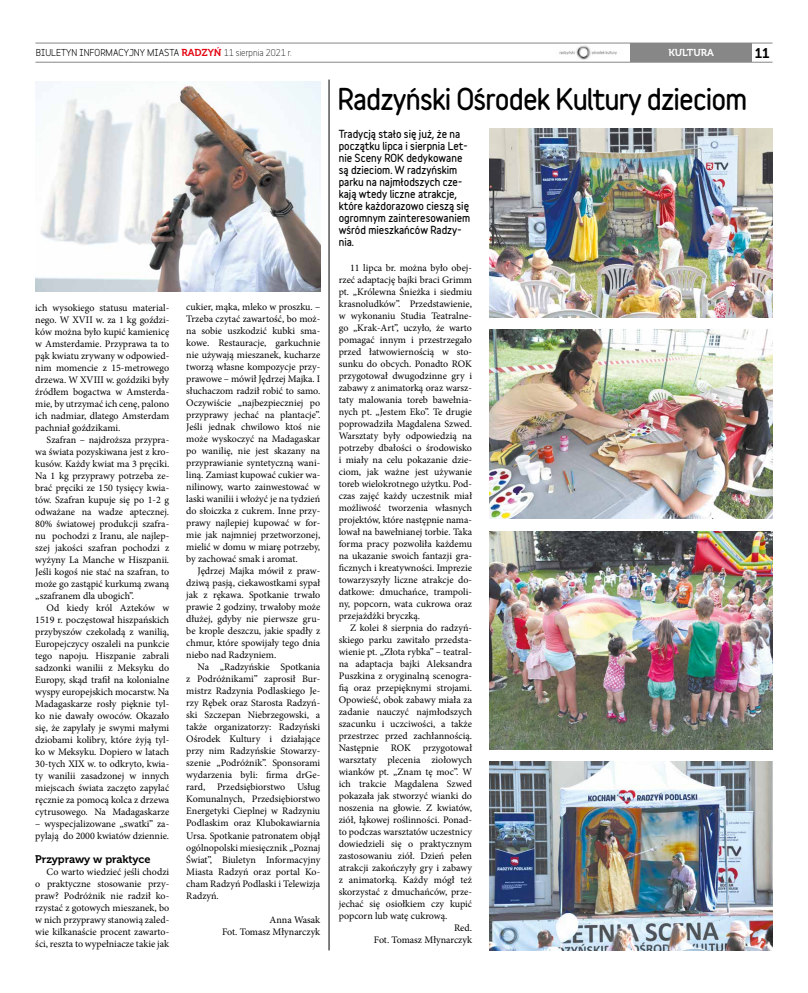
<style>
.page{position:relative;width:808px;height:993px;background:#fff}
.page>*{position:absolute;margin:0;border:0;box-sizing:border-box;transform-origin:0 0}
.t1{font:900 27px "Variable";letter-spacing:-.03em;color:#000}
.t2{font:14px "Museo 700";color:#000}
.t3{font:11px "Museo 700";color:#000}
.t4{font:10px/12px "Minion Pro";color:#000;text-align:justify}
.t5{font:900 10px/12px "Variable";color:#000}
.t6{font:10px "Museo 700";color:#fff}
.t7{font:700 9px "Variable";color:#000}
.s1{font-family:"Museo 700";font-weight:400;font-size:10px;color:#e30613}
.s2{font-weight:400}
</style>
<div class="page">
<hr style="left:35px;top:43px;width:737px;height:1px;background:#878787">
<hr style="left:35px;top:62px;width:737px;height:1px;background:#878787">
<div style="left:631px;top:43px;width:121px;height:19px;background:#878787"></div>
<img style="left:559px;top:45px;width:58px;height:15px">
<hr style="left:329px;top:79px;width:1px;height:871px;background:#000">
<img style="left:35px;top:81px;width:285px;height:210px">
<img style="left:489px;top:128px;width:283px;height:189px">
<img style="left:489px;top:329px;width:284px;height:190px">
<img style="left:489px;top:531px;width:283px;height:217px">
<img style="left:489px;top:761px;width:283px;height:189px">
<p class="t7" style="left:36px;top:45px;width:257px">BIULETYN INFORMACYJNY MIASTA <span class="s1">RADZYŃ</span> <span class="s2">11 sierpnia 2021 r.</span></p>
<h2 class="t2" style="left:755px;top:45px;width:16px">11</h2>
<p class="t6" style="left:668px;top:47px;width:47px">KULTURA</p>
<p class="t4" style="left:35px;top:302px;width:135px">ich wysokiego statusu material&shy;nego. W XVII w. za 1 kg goździ&shy;ków można było kupić kamienicę w Amsterdamie. Przyprawa ta to pąk kwiatu zrywany w odpowied&shy;nim momencie z 15-metrowego drzewa. W XVIII w. goździki były źródłem bogactwa w Amsterda&shy;mie, by utrzymać ich cenę, palono ich nadmiar, dlatego Amsterdam pachniał goździkami.</p>
<p class="t4" style="left:35px;top:434px;width:136px;text-indent:11px">Szafran – najdroższa przypra&shy;wa świata pozyskiwana jest z kro&shy;kusów. Każdy kwiat ma 3 pręciki.<br>Na 1 kg przyprawy potrzeba ze&shy;brać pręciki ze 150 tysięcy kwia&shy;tów. Szafran kupuje się po 1-2 g odważane na wadze aptecznej.<br>80% światowej produkcji szafra&shy;nu pochodzi z Iranu, ale najlep&shy;szej jakości szafran pochodzi z wyżyny La Manche w Hiszpanii.<br>Jeśli kogoś nie stać na szafran, to może go zastąpić kurkumą zwaną „szafranem dla ubogich”.</p>
<p class="t4" style="left:35px;top:602px;width:135px;text-indent:11px">Od kiedy król Azteków w 1519 r. poczęstował hiszpańskich przybyszów czekoladą z wanilią, Europejczycy oszaleli na punkcie tego napoju. Hiszpanie zabrali sadzonki wanilii z Meksyku do Europy, skąd trafił na kolonialne wyspy europejskich mocarstw. Na Madagaskarze rosły pięknie tyl&shy;ko nie dawały owoców. Okazało się, że zapylały je swymi małymi dziobami kolibry, które żyją tyl&shy;ko w Meksyku. Dopiero w latach 30-tych XIX w. to odkryto, kwia&shy;ty wanilii zasadzonej w innych miejscach świata zaczęto zapylać ręcznie za pomocą kolca z drzewa cytrusowego. Na Madagaskarze</p>
<p class="t4" style="left:35px;top:818px;width:135px">– wyspecjalizowane „swatki” za&shy;pylają do 2000 kwiatów dziennie.</p>
<p class="t3" style="left:35px;top:853px;width:117px">Przyprawy w praktyce</p>
<p class="t4" style="left:35px;top:866px;width:135px;text-indent:11px">Co warto wiedzieć jeśli chodzi o praktyczne stosowanie przy&shy;praw? Podróżnik nie radził ko&shy;rzystać z gotowych mieszanek, bo w nich przyprawy stanowią zaled&shy;wie kilkanaście procent zawarto&shy;ści, reszta to wypełniacze takie jak</p>
<p class="t4" style="left:186px;top:301px;width:135px">cukier, mąka, mleko w proszku. – Trzeba czytać zawartość, bo moż&shy;na sobie uszkodzić kubki sma&shy;kowe. Restauracje, garkuchnie nie używają mieszanek, kucharze tworzą własne kompozycje przy&shy;prawowe – mówił Jędrzej Majka. I słuchaczom radził robić to samo.<br>Oczywiście „najbezpieczniej po przyprawy jechać na plantacje”.<br>Jeśli jednak chwilowo ktoś nie może wyskoczyć na Madagaskar po wanilię, nie jest skazany na przyprawianie syntetyczną wani&shy;liną. Zamiast kupować cukier wa&shy;nilinowy, warto zainwestować w laski wanilii i włożyć je na tydzień do słoiczka z cukrem. Inne przy&shy;prawy najlepiej kupować w for&shy;mie jak najmniej przetworzonej, mielić w domu w miarę potrzeby, by zachować smak i aromat.</p>
<p class="t4" style="left:186px;top:565px;width:136px;text-indent:11px">Jędrzej Majka mówił z praw&shy;dziwą pasją, ciekawostkami sypał jak z rękawa. Spotkanie trwało prawie 2 godziny, trwałoby może dłużej, gdyby nie pierwsze gru&shy;be krople deszczu, jakie spadły z chmur, które spowijały tego dnia niebo nad Radzyniem.</p>
<p class="t4" style="left:186px;top:661px;width:135px;text-indent:11px">Na „Radzyńskie Spotkania z Podróżnikami” zaprosił Bur&shy;mistrz Radzynia Podlaskiego Je&shy;rzy Rębek oraz Starosta Radzyń&shy;ski Szczepan Niebrzegowski, a także organizatorzy: Radzyński Ośrodek Kultury i działające przy nim Radzyńskie Stowarzy&shy;szenie „Podróżnik”. Sponsorami wydarzenia byli: firma drGe&shy;rard, Przedsiębiorstwo Usług Komunalnych, Przedsiębiorstwo Energetyki Cieplnej w Radzyniu Podlaskim oraz Klubokawiarnia Ursa. Spotkanie patronatem objął ogólnopolski miesięcznik „Poznaj Świat”, Biuletyn Informacyjny Miasta Radzyń oraz portal Ko&shy;cham Radzyń Podlaski i Telewizja Radzyń.</p>
<p class="t4" style="left:222px;top:913px;width:100px;text-align:right">Anna Wasak<br>Fot. Tomasz Młynarczyk</p>
<h1 class="t1" style="left:337px;top:78px;width:412px">Radzyński Ośrodek Kultury dzieciom</h1>
<p class="t5" style="left:339px;top:128px;width:133px">Tradycją stało się już, że na początku lipca i sierpnia Let&shy;nie Sceny ROK dedykowane są dzieciom. W radzyńskim parku na najmłodszych cze&shy;kają wtedy liczne atrakcje, które każdorazowo cieszą się ogromnym zainteresowaniem wśród mieszkańców Radzy&shy;nia.</p>
<p class="t4" style="left:339px;top:261px;width:135px;text-indent:11px">11 lipca br. można było obej&shy;rzeć adaptację bajki braci Grimm pt. „Królewna Śnieżka i siedmiu krasnoludków”. Przedstawienie, w wykonaniu Studia Teatralne&shy;go „Krak-Art”, uczyło, że warto pomagać innym i przestrzegało przed łatwowiernością w sto&shy;sunku do obcych. Ponadto ROK przygotował dwugodzinne gry i zabawy z animatorką oraz warsz&shy;taty malowania toreb bawełnia&shy;nych pt. „Jestem Eko”. Te drugie poprowadziła Magdalena Szwed.<br>Warsztaty były odpowiedzią na potrzeby dbałości o środowisko i miały na celu pokazanie dzie&shy;ciom, jak ważne jest używanie toreb wielokrotnego użytku. Pod&shy;czas zajęć każdy uczestnik miał możliwość tworzenia własnych projektów, które następnie nama&shy;lował na bawełnianej torbie. Taka forma pracy pozwoliła każdemu na ukazanie swoich fantazji gra&shy;ficznych i kreatywności. Imprezie towarzyszyły liczne atrakcje do&shy;datkowe: dmuchańce, trampoli&shy;ny, popcorn, wata cukrowa oraz przejażdżki bryczką.</p>
<p class="t4" style="left:350px;top:621px;width:123px">Z kolei 8 sierpnia do radzyń-</p>
<p class="t4" style="left:339px;top:633px;width:135px">skiego parku zawitało przedsta-</p>
<p class="t4" style="left:339px;top:645px;width:135px">wienie pt. „Złota rybka” – teatral-</p>
<p class="t4" style="left:339px;top:657px;width:135px">na adaptacja bajki Aleksandra</p>
<p class="t4" style="left:339px;top:669px;width:135px">Puszkina z oryginalną scenogra-</p>
<p class="t4" style="left:339px;top:681px;width:135px">fią oraz przepięknymi strojami.</p>
<p class="t4" style="left:339px;top:693px;width:135px">Opowieść, obok zabawy miała za</p>
<p class="t4" style="left:339px;top:705px;width:135px">zadanie nauczyć najmłodszych</p>
<p class="t4" style="left:339px;top:717px;width:135px">szacunku i uczciwości, a także</p>
<p class="t4" style="left:339px;top:729px;width:135px">przestrzec przed zachłannością.</p>
<p class="t4" style="left:339px;top:741px;width:135px">Następnie ROK przygotował</p>
<p class="t4" style="left:339px;top:753px;width:135px">warsztaty plecenia ziołowych</p>
<p class="t4" style="left:339px;top:765px;width:135px">wianków pt. „Znam tę moc”. W</p>
<p class="t4" style="left:339px;top:777px;width:135px">ich trakcie Magdalena Szwed</p>
<p class="t4" style="left:339px;top:789px;width:135px">pokazała jak stworzyć wianki do</p>
<p class="t4" style="left:339px;top:801px;width:135px">noszenia na głowie. Z kwiatów,</p>
<p class="t4" style="left:339px;top:813px;width:135px">ziół, łąkowej roślinności. Ponad-</p>
<p class="t4" style="left:339px;top:825px;width:135px">to podczas warsztatów uczestnicy</p>
<p class="t4" style="left:339px;top:837px;width:135px">dowiedzieli się o praktycznym</p>
<p class="t4" style="left:339px;top:849px;width:135px">zastosowaniu ziół. Dzień pełen</p>
<p class="t4" style="left:339px;top:861px;width:135px">atrakcji zakończyły gry i zabawy</p>
<p class="t4" style="left:339px;top:873px;width:135px">z animatorką. Każdy mógł też</p>
<p class="t4" style="left:339px;top:885px;width:135px">skorzystać z dmuchańców, prze-</p>
<p class="t4" style="left:339px;top:897px;width:135px">jechać się osiołkiem czy kupić</p>
<p class="t4" style="left:339px;top:909px;width:110px">popcorn lub watę cukrową.</p>
<p class="t4" style="left:454px;top:921px;width:20px">Red.</p>
<p class="t4" style="left:374px;top:933px;width:100px">Fot. Tomasz Młynarczyk</p>
</div>
